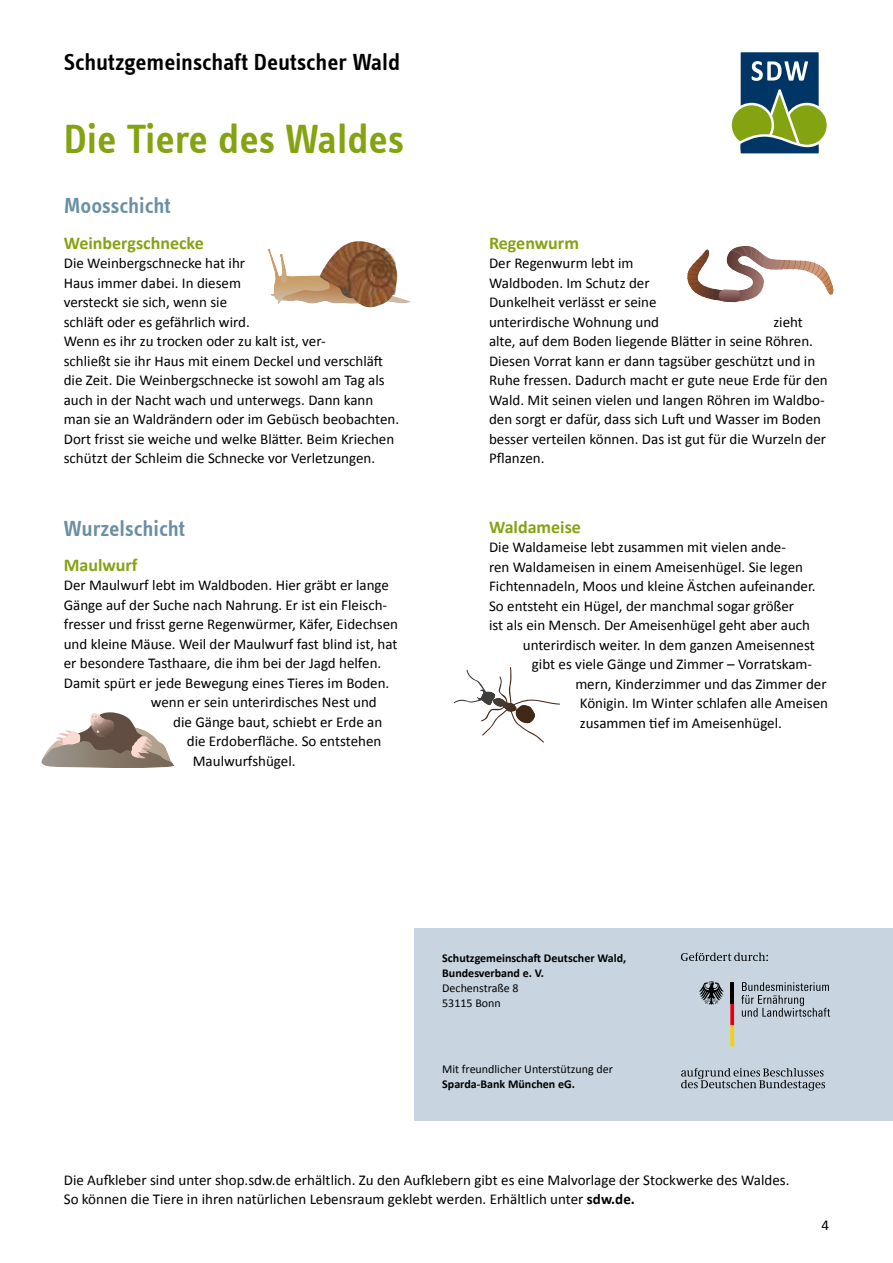
<style>
.page{position:relative;width:893px;height:1263px;background:#fff}
.page>*{position:absolute;margin:0;border:0;box-sizing:border-box;transform-origin:0 0}
.t1{font:600 42px "Info Text Offc";color:#84a311}
.t2{font:600 24px "Info Text Offc";letter-spacing:-.005em;color:#000}
.t3{font:600 22.5px "Info Text Offc";letter-spacing:-.01em;color:#698fa7}
.t4{font:700 18px "Calibri";color:#84a311}
.t5{font:15px/19.5px "Calibri";color:#000}
.t6{font:700 12px/15px "Calibri";color:#000}
.t7{font:12px/15px "Calibri";color:#000}
.s1{font-weight:700}
</style>
<div class="page">
<div style="left:414px;top:928px;width:479px;height:192px;background:#c8d5e1"></div>
<svg style="left:730px;top:1004px;width:4px;height:42px"></svg>
<svg style="left:699px;top:981px;width:25px;height:24px"></svg>
<hr style="left:730px;top:982px;width:4px;height:22px;background:#000">
<svg style="left:741px;top:982px;width:89px;height:35px"></svg>
<svg style="left:681px;top:1068px;width:144px;height:23px"></svg>
<svg style="left:681px;top:952px;width:87px;height:9px"></svg>
<svg style="left:730px;top:104px;width:43px;height:42px"></svg>
<div style="left:729px;top:103px;width:45px;height:45px;border:3px solid #fff;border-radius:50%"></div>
<svg style="left:739px;top:52px;width:88px;height:102px"></svg>
<svg style="left:267px;top:249px;width:144px;height:55px"></svg>
<img style="left:317px;top:241px;width:81px;height:66px">
<svg style="left:41px;top:712px;width:134px;height:56px"></svg>
<svg style="left:453px;top:667px;width:107px;height:76px"></svg>
<svg style="left:687px;top:246px;width:147px;height:56px"></svg>
<h2 class="t2" style="left:64px;top:53px;width:338px">Schutzgemeinschaft Deutscher Wald</h2>
<h1 class="t1" style="left:64px;top:123px;width:342px">Die Tiere des Waldes</h1>
<h3 class="t3" style="left:64px;top:197px;width:109px">Moosschicht</h3>
<p class="t4" style="left:64px;top:236px;width:142px">Weinbergschnecke</p>
<p class="t5" style="left:64px;top:254px;width:337px">Die Weinbergschnecke hat ihr<br>Haus immer dabei. In diesem<br>versteckt sie sich, wenn sie<br>schläft oder es gefährlich wird.<br>Wenn es ihr zu trocken oder zu kalt ist, ver-<br>schließt sie ihr Haus mit einem Deckel und verschläft die Zeit. Die Weinbergschnecke ist sowohl am Tag als auch in der Nacht wach und unterwegs. Dann kann man sie an Waldrändern oder im Gebüsch beobachten.<br>Dort frisst sie weiche und welke Blätter. Beim Kriechen schützt der Schleim die Schnecke vor Verletzungen.</p>
<h3 class="t3" style="left:64px;top:519px;width:123px">Wurzelschicht</h3>
<p class="t4" style="left:64px;top:558px;width:75px">Maulwurf</p>
<p class="t5" style="left:64px;top:576px;width:327px">Der Maulwurf lebt im Waldboden. Hier gräbt er lange</p>
<p class="t5" style="left:64px;top:595px;width:325px">Gänge auf der Suche nach Nahrung. Er ist ein Fleisch-</p>
<p class="t5" style="left:64px;top:615px;width:336px">fresser und frisst gerne Regenwürmer, Käfer, Eidechsen</p>
<p class="t5" style="left:64px;top:634px;width:335px">und kleine Mäuse. Weil der Maulwurf fast blind ist, hat</p>
<p class="t5" style="left:64px;top:654px;width:319px">er besondere Tasthaare, die ihm bei der Jagd helfen.</p>
<p class="t5" style="left:64px;top:673px;width:327px">Damit spürt er jede Bewegung eines Tieres im Boden.</p>
<p class="t5" style="left:151px;top:693px;width:228px">wenn er sein unterirdisches Nest und</p>
<p class="t5" style="left:173px;top:712px;width:211px">die Gänge baut, schiebt er Erde an</p>
<p class="t5" style="left:187px;top:732px;width:196px">die Erdoberfläche. So entstehen</p>
<p class="t5" style="left:193px;top:751px;width:104px">Maulwurfshügel.</p>
<p class="t4" style="left:489px;top:236px;width:91px">Regenwurm</p>
<p class="t5" style="left:489px;top:254px;width:172px">Der Regenwurm lebt im<br>Waldboden. Im Schutz der<br>Dunkelheit verlässt er seine unterirdische Wohnung und</p>
<p class="t5" style="left:489px;top:312px;width:340px;text-indent:284px">zieht alte, auf dem Boden liegende Blätter in seine Röhren.<br>Diesen Vorrat kann er dann tagsüber geschützt und in Ruhe fressen. Dadurch macht er gute neue Erde für den Wald. Mit seinen vielen und langen Röhren im Waldbo&shy;den sorgt er dafür, dass sich Luft und Wasser im Boden besser verteilen können. Das ist gut für die Wurzeln der Pflanzen.</p>
<p class="t4" style="left:489px;top:520px;width:93px">Waldameise</p>
<p class="t5" style="left:489px;top:538px;width:298px">Die Waldameise lebt zusammen mit vielen ande-</p>
<p class="t5" style="left:489px;top:557px;width:316px">ren Waldameisen in einem Ameisenhügel. Sie legen</p>
<p class="t5" style="left:489px;top:577px;width:328px">Fichtennadeln, Moos und kleine Ästchen aufeinander.</p>
<p class="t5" style="left:489px;top:596px;width:307px">So entsteht ein Hügel, der manchmal sogar größer</p>
<p class="t5" style="left:489px;top:616px;width:323px">ist als ein Mensch. Der Ameisenhügel geht aber auch</p>
<p class="t5" style="left:523px;top:635px;width:293px">unterirdisch weiter. In dem ganzen Ameisennest</p>
<p class="t5" style="left:532px;top:655px;width:282px">gibt es viele Gänge und Zimmer – Vorratskam-</p>
<p class="t5" style="left:575px;top:674px;width:253px">mern, Kinderzimmer und das Zimmer der</p>
<p class="t5" style="left:580px;top:693px;width:250px">Königin. Im Winter schlafen alle Ameisen</p>
<p class="t5" style="left:580px;top:713px;width:204px">zusammen tief im Ameisenhügel.</p>
<p class="t6" style="left:442px;top:950px;width:186px">Schutzgemeinschaft Deutscher Wald,<br>Bundesverband e. V.</p>
<p class="t7" style="left:442px;top:980px;width:78px">Dechenstraße 8<br>53115 Bonn</p>
<p class="t7" style="left:442px;top:1061px;width:172px">Mit freundlicher Unterstützung der</p>
<p class="t6" style="left:442px;top:1077px;width:134px">Sparda-Bank München eG.</p>
<p class="t5" style="left:64px;top:1170px;width:727px">Die Aufkleber sind unter shop.sdw.de erhältlich. Zu den Aufklebern gibt es eine Malvorlage der Stockwerke des Waldes.<br>So können die Tiere in ihren natürlichen Lebensraum geklebt werden. Erhältlich unter <span class="s1">sdw.de.</span></p>
<p class="t5" style="left:822px;top:1215px;width:9px">4</p>
</div>
